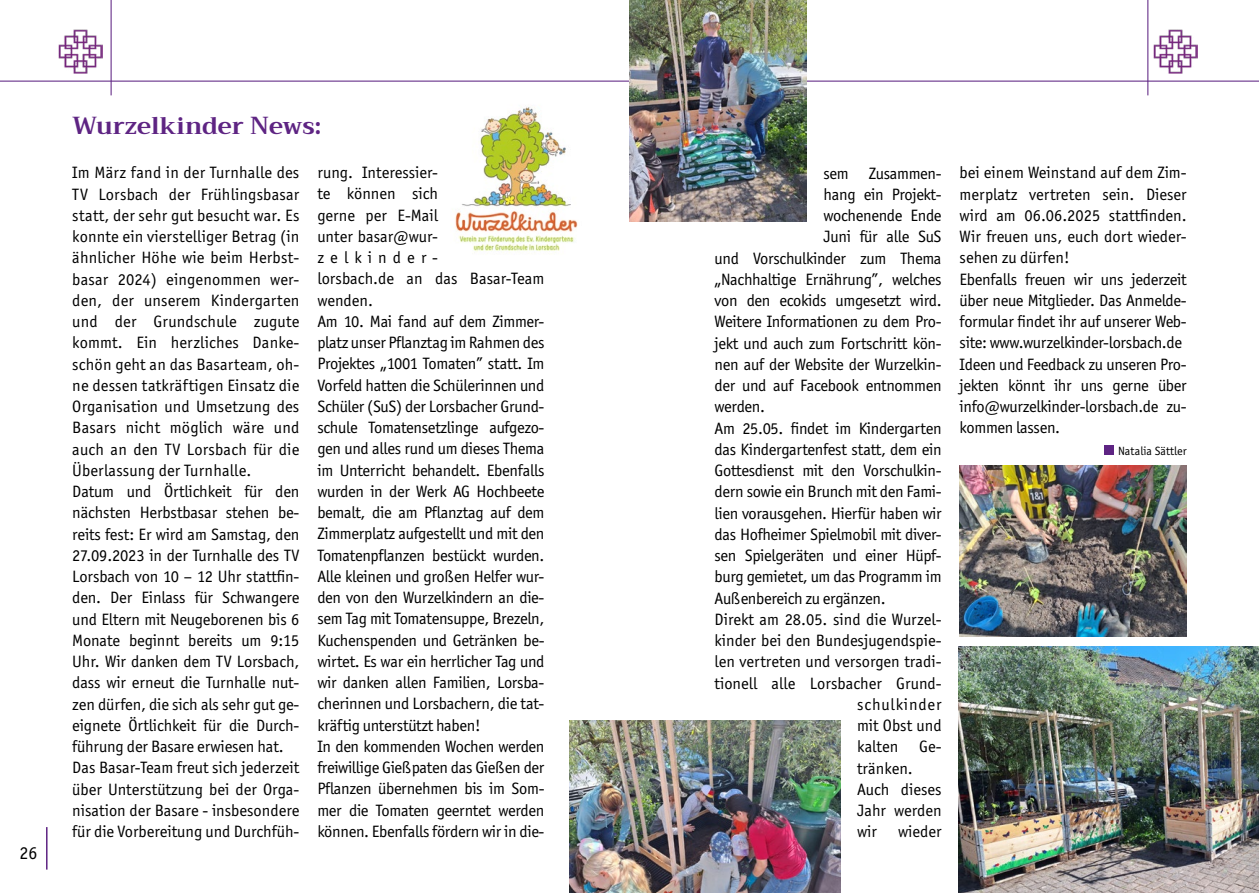
<style>
.page{position:relative;width:1259px;height:893px;background:#fff}
.page>*{position:absolute;margin:0;border:0;box-sizing:border-box;transform-origin:0 0}
.t1{font:700 24px "Trirong";color:#5e2483}
.t2{font:18px "Officina Sans ITC Std";color:#000}
.t3{font:16.5px/21.3px "Officina Sans ITC Std";letter-spacing:-.015em;color:#000}
.t4{font:16.5px "Officina Sans ITC Std";letter-spacing:.055em;color:#000}
.t5{font:12px "Officina Sans ITC Std";color:#000}
.s1{font-family:"Neue Kabel"}
</style>
<div class="page">
<hr style="left:0;top:81px;width:1259px;height:1px;background:#5e2483">
<hr style="left:111px;top:0;width:1px;height:95px;background:#5e2483">
<hr style="left:1147px;top:0;width:1px;height:95px;background:#5e2483">
<img style="left:1153px;top:30px;width:44px;height:43px">
<img style="left:59px;top:30px;width:43px;height:43px">
<hr style="left:46px;top:827px;width:2px;height:43px;background:#5e2483">
<img style="left:455px;top:106px;width:123px;height:147px">
<div style="left:1104px;top:446px;width:9px;height:9px;background:#5e2483"></div>
<img style="left:629px;top:0;width:177px;height:221px">
<img style="left:570px;top:721px;width:270px;height:172px">
<img style="left:959px;top:466px;width:227px;height:170px">
<img style="left:958px;top:646px;width:301px;height:247px">
<p class="t2" style="left:19px;top:842px;width:19px">26</p>
<h1 class="t1" style="left:72px;top:106px;width:250px">Wurzelkinder News:</h1>
<p class="t3" style="left:72px;top:162px;width:229px">Im März fand in der Turnhalle des<br>TV Lorsbach der Frühlingsbasar statt, der sehr gut besucht war. Es konnte ein vierstelliger Betrag (in ähnlicher Höhe wie beim Herbst&shy;basar 2024) eingenommen wer&shy;den, der unserem Kindergarten und der Grundschule zugute kommt. Ein herzliches Danke&shy;schön geht an das Basarteam, oh&shy;ne dessen tatkräftigen Einsatz die<br>Organisation und Umsetzung des<br>Basars nicht möglich wäre und auch an den TV Lorsbach für die<br>Überlassung der Turnhalle.<br>Datum und Örtlichkeit für den nächsten Herbstbasar stehen be&shy;reits fest: Er wird am Samstag, den<br>27.09.2023 in der Turnhalle des TV<br>Lorsbach von 10 – 12 Uhr stattfin&shy;den. Der Einlass für Schwangere und Eltern mit Neugeborenen bis 6<br>Monate beginnt bereits um 9:15<br>Uhr. Wir danken dem TV Lorsbach, dass wir erneut die Turnhalle nut&shy;zen dürfen, die sich als sehr gut ge&shy;eignete Örtlichkeit für die Durch&shy;führung der Basare erwiesen hat.<br>Das Basar-Team freut sich jederzeit über Unterstützung bei der Orga&shy;nisation der Basare - insbesondere für die Vorbereitung und Durchfüh-</p>
<p class="t3" style="left:317px;top:162px;width:229px">rung. Interessier-<br>te können sich<br>gerne per E-Mail<br>unter basar@wur&shy;zelkinder-<br>lorsbach.de an das Basar-Team wenden.<br>Am 10. Mai fand auf dem Zimmer&shy;platz unser Pflanztag im Rahmen des<br>Projektes <span class="s1">„</span>1001 Tomaten” statt. Im<br>Vorfeld hatten die Schülerinnen und<br>Schüler (SuS) der Lorsbacher Grund&shy;schule Tomatensetzlinge aufgezo&shy;gen und alles rund um dieses Thema im Unterricht behandelt. Ebenfalls wurden in der Werk AG Hochbeete bemalt, die am Pflanztag auf dem<br>Zimmerplatz aufgestellt und mit den<br>Tomatenpflanzen bestückt wurden.<br>Alle kleinen und großen Helfer wur&shy;den von den Wurzelkindern an die&shy;sem Tag mit Tomatensuppe, Brezeln,<br>Kuchenspenden und Getränken be&shy;wirtet. Es war ein herrlicher Tag und wir danken allen Familien, Lorsba&shy;cherinnen und Lorsbachern, die tat&shy;kräftig unterstützt haben!<br>In den kommenden Wochen werden freiwillige Gießpaten das Gießen der<br>Pflanzen übernehmen bis im Som&shy;mer die Tomaten geerntet werden können. Ebenfalls fördern wir in die-</p>
<p class="t3" style="left:823px;top:162px;width:120px">sem Zusammen-</p>
<p class="t3" style="left:823px;top:184px;width:120px">hang ein Projekt-</p>
<p class="t3" style="left:823px;top:205px;width:120px">wochenende Ende</p>
<p class="t3" style="left:823px;top:226px;width:120px">Juni für alle SuS</p>
<p class="t3" style="left:714px;top:247px;width:228px">und Vorschulkinder zum Thema</p>
<p class="t3" style="left:714px;top:269px;width:228px"><span class="s1">„</span>Nachhaltige Ernährung”, welches</p>
<p class="t3" style="left:714px;top:290px;width:228px">von den ecokids umgesetzt wird.</p>
<p class="t3" style="left:714px;top:311px;width:229px">Weitere Informationen zu dem Pro-</p>
<p class="t3" style="left:714px;top:332px;width:229px">jekt und auch zum Fortschritt kön-</p>
<p class="t3" style="left:714px;top:354px;width:228px">nen auf der Website der Wurzelkin-</p>
<p class="t3" style="left:714px;top:375px;width:228px">der und auf Facebook entnommen</p>
<p class="t3" style="left:714px;top:396px;width:52px">werden.</p>
<p class="t3" style="left:714px;top:417px;width:228px">Am 25.05. findet im Kindergarten</p>
<p class="t3" style="left:714px;top:439px;width:228px">das Kindergartenfest statt, dem ein</p>
<p class="t3" style="left:714px;top:460px;width:228px">Gottesdienst mit den Vorschulkin-</p>
<p class="t3" style="left:714px;top:481px;width:229px">dern sowie ein Brunch mit den Fami-</p>
<p class="t3" style="left:714px;top:502px;width:228px">lien vorausgehen. Hierfür haben wir</p>
<p class="t3" style="left:714px;top:524px;width:228px">das Hofheimer Spielmobil mit diver-</p>
<p class="t3" style="left:714px;top:545px;width:229px">sen Spielgeräten und einer Hüpf-</p>
<p class="t3" style="left:714px;top:566px;width:228px">burg gemietet, um das Programm im</p>
<p class="t3" style="left:714px;top:587px;width:172px">Außenbereich zu ergänzen.</p>
<p class="t3" style="left:714px;top:609px;width:228px">Direkt am 28.05. sind die Wurzel-</p>
<p class="t3" style="left:714px;top:630px;width:228px">kinder bei den Bundesjugendspie-</p>
<p class="t3" style="left:714px;top:651px;width:228px">len vertreten und versorgen tradi-</p>
<p class="t3" style="left:714px;top:672px;width:228px">tionell alle Lorsbacher Grund-</p>
<p class="t4" style="left:857px;top:695px;width:86px">schulkinder</p>
<p class="t3" style="left:857px;top:715px;width:86px">mit Obst und</p>
<p class="t3" style="left:857px;top:736px;width:43px">kalten</p>
<p class="t3" style="left:919px;top:736px;width:24px">Ge-</p>
<p class="t3" style="left:857px;top:757px;width:86px">tränken.<br>Auch dieses<br>Jahr werden wir</p>
<p class="t3" style="left:898px;top:821px;width:45px">wieder</p>
<p class="t3" style="left:959px;top:162px;width:229px">bei einem Weinstand auf dem Zim&shy;merplatz vertreten sein. Dieser wird am 06.06.2025 stattfinden.<br>Wir freuen uns, euch dort wieder&shy;sehen zu dürfen!<br>Ebenfalls freuen wir uns jederzeit über neue Mitglieder. Das Anmelde&shy;formular findet ihr auf unserer Web&shy;site: www.wurzelkinder-lorsbach.de<br>Ideen und Feedback zu unseren Pro&shy;jekten könnt ihr uns gerne über info@wurzelkinder-lorsbach.de zu&shy;kommen lassen.</p>
<p class="t5" style="left:1118px;top:444px;width:70px">Natalia Sättler</p>
</div>
